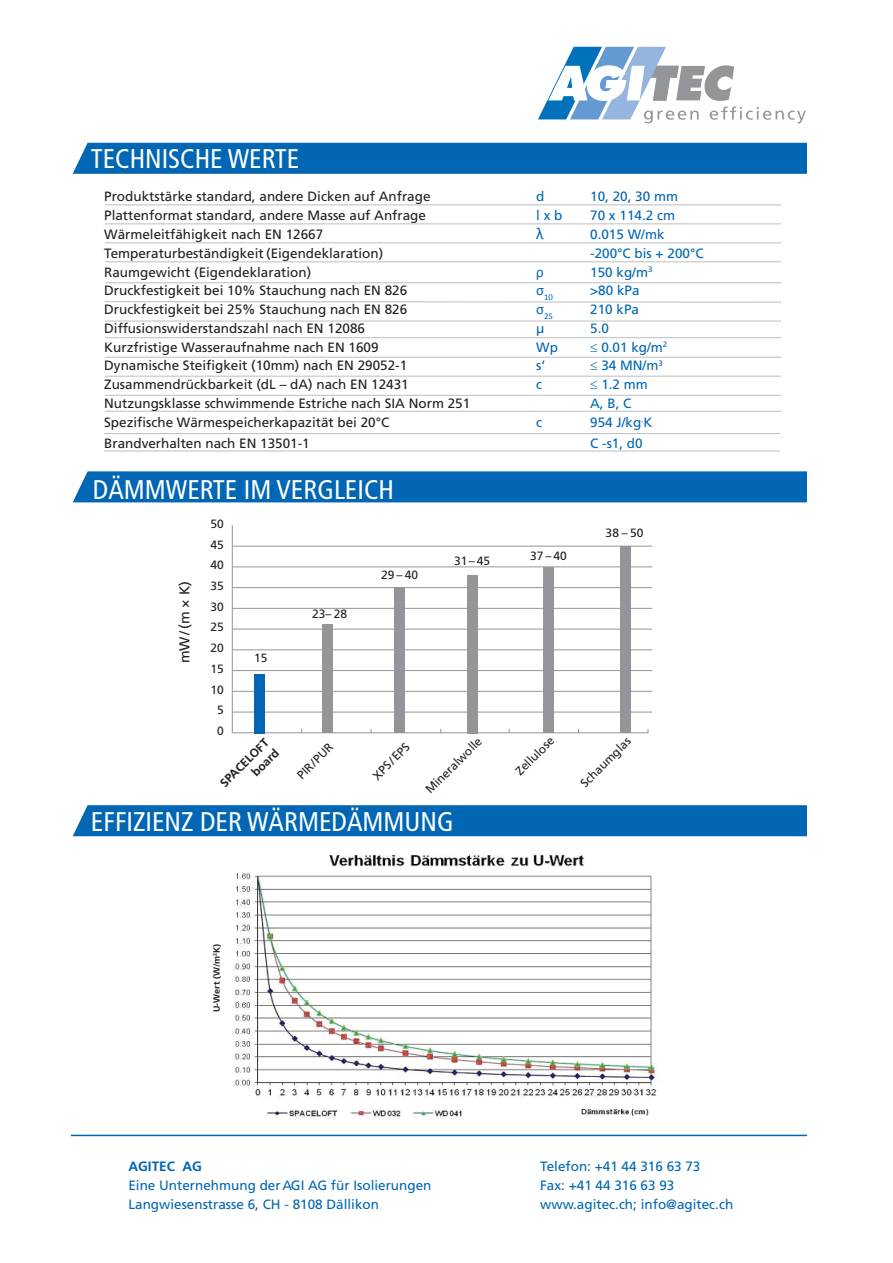
<style>
.page{position:relative;width:893px;height:1263px;background:#fff}
.page>*{position:absolute;margin:0;border:0;box-sizing:border-box;transform-origin:0 0}
.t1{font:condensed 27px "Frutiger LT";color:#fff}
.t2{font:16.5px "Calibri";color:#0166b3}
.t3{font:15px "Calibri";color:#0166b3}
.t4{font:14.25px "Frutiger LT";color:#231f20}
.t5{font:13.5px "Frutiger LT";color:#231f20}
.t6{font:13.5px "Frutiger LT";color:#0166b3}
.t7{font:700 13.5px "Frutiger LT";color:#0166b3}
.t8{font:12px/20.7px "Frutiger LT";color:#231f20;text-align:center}
.t9{font:700 12px/14.4px "Frutiger LT";color:#231f20;text-align:right}
.t10{font:700 9px "Frutiger LT";color:#231f20}
.t11{font:8.7px "Calibri";color:#0166b3}
</style>
<div class="page">
<hr style="left:68px;top:1135px;width:747px;height:1px;background:#0166b3">
<svg style="left:538px;top:47px;width:268px;height:76px"></svg>
<div style="left:73px;top:471px;width:734px;height:31px;background:#0166b3"></div>
<div style="left:73px;top:805px;width:734px;height:31px;background:#0166b3"></div>
<hr style="left:232px;top:629px;width:420px;height:1px;background:#939598">
<hr style="left:232px;top:608px;width:420px;height:1px;background:#939598">
<hr style="left:232px;top:587px;width:420px;height:1px;background:#939598">
<hr style="left:232px;top:567px;width:420px;height:1px;background:#939598">
<hr style="left:232px;top:546px;width:420px;height:1px;background:#939598">
<hr style="left:232px;top:670px;width:420px;height:1px;background:#939598">
<hr style="left:232px;top:691px;width:420px;height:1px;background:#939598">
<hr style="left:232px;top:712px;width:420px;height:1px;background:#939598">
<hr style="left:232px;top:650px;width:420px;height:1px;background:#939598">
<hr style="left:232px;top:732px;width:416px;height:1px;background:#939598">
<hr style="left:232px;top:525px;width:1px;height:208px;background:#939598">
<div style="left:254px;top:674px;width:11px;height:59px;background:#0166b3"></div>
<div style="left:322px;top:624px;width:11px;height:108px;background:#939598"></div>
<div style="left:394px;top:588px;width:11px;height:145px;background:#939598"></div>
<div style="left:543px;top:567px;width:11px;height:166px;background:#939598"></div>
<div style="left:467px;top:575px;width:10px;height:158px;background:#939598"></div>
<div style="left:620px;top:546px;width:10px;height:187px;background:#939598"></div>
<div style="left:73px;top:143px;width:734px;height:31px;background:#0166b3"></div>
<hr style="left:105px;top:205px;width:676px;height:1px;background:#bcbdc0">
<hr style="left:105px;top:223px;width:676px;height:1px;background:#bcbdc0">
<hr style="left:105px;top:242px;width:676px;height:1px;background:#bcbdc0">
<hr style="left:105px;top:261px;width:676px;height:1px;background:#bcbdc0">
<hr style="left:105px;top:282px;width:676px;height:1px;background:#bcbdc0">
<svg style="left:105px;top:301px;width:676px;height:2px"></svg>
<hr style="left:105px;top:321px;width:676px;height:1px;background:#bcbdc0">
<hr style="left:105px;top:337px;width:676px;height:1px;background:#bcbdc0">
<hr style="left:105px;top:357px;width:676px;height:1px;background:#bcbdc0">
<img style="left:232px;top:854px;width:425px;height:265px">
<hr style="left:105px;top:376px;width:676px;height:1px;background:#bcbdc0">
<hr style="left:105px;top:395px;width:676px;height:1px;background:#bcbdc0">
<hr style="left:105px;top:411px;width:676px;height:1px;background:#bcbdc0">
<hr style="left:104px;top:433px;width:676px;height:1px;background:#bcbdc0">
<hr style="left:104px;top:451px;width:676px;height:1px;background:#bcbdc0">
<h1 class="t1" style="left:91px;top:143px;width:26px">TECHNISCHE</h1>
<h1 class="t1" style="left:228px;top:143px;width:70px">WERTE</h1>
<p class="t5" style="left:104px;top:189px;width:328px">Produktstärke standard, andere Dicken auf Anfrage</p>
<p class="t6" style="left:536px;top:189px;width:10px">d</p>
<p class="t6" style="left:590px;top:189px;width:89px">10, 20, 30 mm</p>
<p class="t5" style="left:104px;top:208px;width:323px">Plattenformat standard, andere Masse auf Anfrage</p>
<p class="t6" style="left:536px;top:208px;width:28px">l x b</p>
<p class="t6" style="left:590px;top:208px;width:86px">70 x 114.2 cm</p>
<p class="t5" style="left:104px;top:226px;width:221px">Wärmeleitfähigkeit nach EN 12667</p>
<p class="t2" style="left:536px;top:223px;width:9px">λ</p>
<p class="t6" style="left:590px;top:226px;width:76px">0.015 W/mk</p>
<p class="t5" style="left:104px;top:245px;width:281px">Temperaturbeständigkeit (Eigendeklaration)</p>
<p class="t6" style="left:590px;top:245px;width:115px">-200°C bis + 200°C</p>
<p class="t5" style="left:104px;top:264px;width:209px">Raumgewicht (Eigendeklaration)</p>
<p class="t3" style="left:536px;top:262px;width:9px">ρ</p>
<p class="t6" style="left:590px;top:264px;width:64px">150 kg/m<sup>3</sup></p>
<p class="t5" style="left:104px;top:283px;width:305px">Druckfestigkeit bei 10% Stauchung nach EN 826</p>
<p class="t11" style="left:536px;top:292px;width:18px"><sup>σ</sup>10</p>
<p class="t6" style="left:590px;top:283px;width:51px">&gt;80 kPa</p>
<p class="t5" style="left:104px;top:301px;width:305px">Druckfestigkeit bei 25% Stauchung nach EN 826</p>
<p class="t11" style="left:536px;top:311px;width:18px"><sup>σ</sup>25</p>
<p class="t6" style="left:590px;top:301px;width:50px">210 kPa</p>
<p class="t5" style="left:104px;top:320px;width:262px">Diffusionswiderstandszahl nach EN 12086</p>
<p class="t6" style="left:536px;top:320px;width:10px">μ</p>
<p class="t6" style="left:590px;top:320px;width:20px">5.0</p>
<p class="t5" style="left:104px;top:339px;width:276px">Kurzfristige Wasseraufnahme nach EN 1609</p>
<p class="t6" style="left:536px;top:339px;width:23px">Wp</p>
<p class="t6" style="left:590px;top:339px;width:79px">≤ 0.01 kg/m<sup>2</sup></p>
<p class="t5" style="left:104px;top:358px;width:305px">Dynamische Steifigkeit (10mm) nach EN 29052-1</p>
<p class="t6" style="left:536px;top:358px;width:11px">s‘</p>
<p class="t6" style="left:590px;top:358px;width:74px">≤ 34 MN/m<sup>3</sup></p>
<p class="t5" style="left:104px;top:376px;width:306px">Zusammendrückbarkeit (dL – dA) nach EN 12431</p>
<p class="t6" style="left:536px;top:376px;width:7px">c</p>
<p class="t6" style="left:590px;top:376px;width:59px">≤ 1.2 mm</p>
<p class="t5" style="left:104px;top:395px;width:368px">Nutzungsklasse schwimmende Estriche nach SIA Norm 251</p>
<p class="t6" style="left:590px;top:395px;width:43px">A, B, C</p>
<p class="t5" style="left:104px;top:414px;width:287px">Spezifische Wärmespeicherkapazität bei 20°C</p>
<p class="t6" style="left:536px;top:414px;width:7px">c</p>
<p class="t6" style="left:590px;top:414px;width:64px">954 J/kg<sup>.</sup>K</p>
<p class="t5" style="left:104px;top:435px;width:207px">Brandverhalten nach EN 13501-1</p>
<p class="t6" style="left:590px;top:435px;width:54px">C -s1, d0</p>
<h1 class="t1" style="left:93px;top:474px;width:18px">DÄMMWER</h1>
<h1 class="t1" style="left:213px;top:474px;width:92px">TE IM VERGLEICH</h1>
<p class="t4" style="left:176px;top:663px;width:84px;rotate:-90deg">mW/ (m × K)</p>
<p class="t8" style="left:210px;top:513px;width:15px">50<br>45<br>40<br>35<br>30<br>25<br>20<br>15<br>10<br>5<br>0</p>
<p class="t8" style="left:254px;top:647px;width:15px">15</p>
<p class="t8" style="left:312px;top:603px;width:36px">23– 28</p>
<p class="t8" style="left:381px;top:565px;width:38px">29–40</p>
<p class="t8" style="left:454px;top:550px;width:38px">31– 45</p>
<p class="t8" style="left:530px;top:545px;width:38px">37–40</p>
<p class="t8" style="left:606px;top:522px;width:39px">38 –50</p>
<p class="t9" style="left:217px;top:780px;width:65px;rotate:-45deg">SPACELOFT board</p>
<p class="t8" style="left:292px;top:769px;width:47px;rotate:-45deg">PIR/PUR</p>
<p class="t8" style="left:368px;top:770px;width:48px;rotate:-45deg">XPS/ EPS</p>
<p class="t8" style="left:420px;top:784px;width:76px;rotate:-45deg">Mineralwolle</p>
<p class="t8" style="left:510px;top:766px;width:51px;rotate:-45deg">Zellulose</p>
<p class="t8" style="left:575px;top:778px;width:67px;rotate:-45deg">Schaumglas</p>
<h1 class="t1" style="left:91px;top:806px;width:124px">EFFIZIENZ DER</h1>
<h1 class="t1" style="left:247px;top:806px;width:19px">WÄRMEDÄMMUNG</h1>
<p class="t10" style="left:211px;top:1012px;width:70px;rotate:-90deg">U-Wert (W/m<sup>2</sup>K)</p>
<p class="t7" style="left:128px;top:1159px;width:75px">AGITEC AG</p>
<p class="t6" style="left:540px;top:1159px;width:162px">Telefon: +41 44 316 63 73</p>
<p class="t6" style="left:128px;top:1177px;width:305px">Eine Unternehmung der AGI AG für Isolierungen</p>
<p class="t6" style="left:540px;top:1177px;width:136px">Fax: +41 44 316 63 93</p>
<p class="t6" style="left:128px;top:1196px;width:252px">Langwiesenstrasse 6, CH - 8108 Dällikon</p>
<p class="t6" style="left:540px;top:1196px;width:195px">www.agitec.ch; info@agitec.ch</p>
</div>
